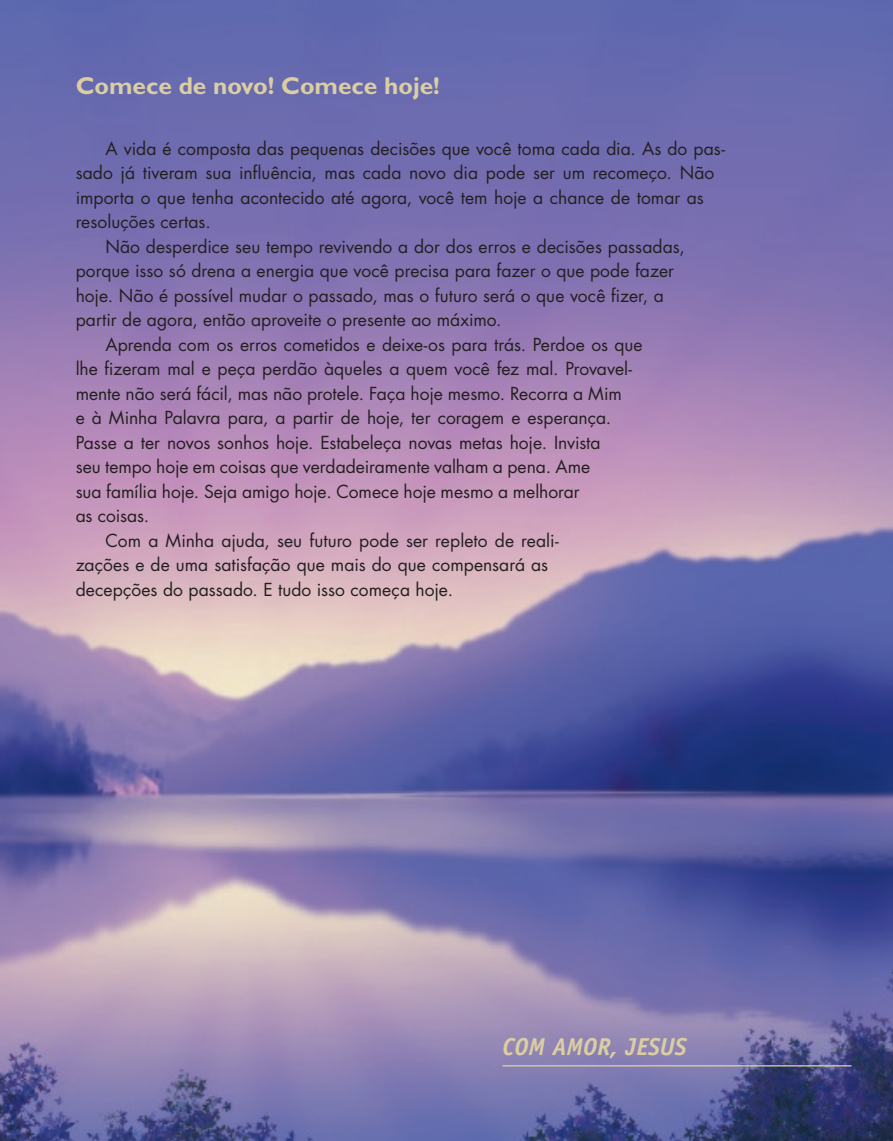
<style>
.page{position:relative;width:893px;height:1141px;background:#fff}
.page>*{position:absolute;margin:0;border:0;box-sizing:border-box;transform-origin:0 0}
.t1{font:700 24.5px "Gill Sans";color:#dccea2}
.t2{font:italic 700 24.5px "Officina Sans";color:#dccea2}
.t3{font:17.5px "Futura";color:#231f20}
</style>
<div class="page">
<img style="left:0;top:0;width:893px;height:1141px">
<hr style="left:503px;top:1065px;width:348px;height:1px;background:#dccea2">
<h1 class="t1" style="left:76px;top:71px;width:366px">Comece de novo! Comece hoje!</h1>
<p class="t3" style="left:105px;top:137px;width:621px">A vida é composta das pequenas decisões que você toma cada dia. As do pas-</p>
<p class="t3" style="left:76px;top:162px;width:640px">sado já tiveram sua influência, mas cada novo dia pode ser um recomeço. Não</p>
<p class="t3" style="left:76px;top:186px;width:630px">importa o que tenha acontecido até agora, você tem hoje a chance de tomar as</p>
<p class="t3" style="left:76px;top:211px;width:137px">resoluções certas.</p>
<p class="t3" style="left:105px;top:235px;width:581px">Não desperdice seu tempo revivendo a dor dos erros e decisões passadas,</p>
<p class="t3" style="left:76px;top:260px;width:600px">porque isso só drena a energia que você precisa para fazer o que pode fazer</p>
<p class="t3" style="left:76px;top:284px;width:590px">hoje. Não é possível mudar o passado, mas o futuro será o que você fizer, a</p>
<p class="t3" style="left:76px;top:309px;width:427px">partir de agora, então aproveite o presente ao máximo.</p>
<p class="t3" style="left:105px;top:333px;width:539px">Aprenda com os erros cometidos e deixe-os para trás. Perdoe os que</p>
<p class="t3" style="left:76px;top:358px;width:558px">lhe fizeram mal e peça perdão àqueles a quem você fez mal. Provavel-</p>
<p class="t3" style="left:76px;top:382px;width:548px">mente não será fácil, mas não protele. Faça hoje mesmo. Recorra a Mim</p>
<p class="t3" style="left:76px;top:407px;width:537px">e à Minha Palavra para, a partir de hoje, ter coragem e esperança.</p>
<p class="t3" style="left:76px;top:431px;width:526px">Passe a ter novos sonhos hoje. Estabeleça novas metas hoje. Invista</p>
<p class="t3" style="left:76px;top:456px;width:516px">seu tempo hoje em coisas que verdadeiramente valham a pena. Ame</p>
<p class="t3" style="left:76px;top:480px;width:506px">sua família hoje. Seja amigo hoje. Comece hoje mesmo a melhorar</p>
<p class="t3" style="left:76px;top:505px;width:75px">as coisas.</p>
<p class="t3" style="left:105px;top:529px;width:455px">Com a Minha ajuda, seu futuro pode ser repleto de reali-</p>
<p class="t3" style="left:76px;top:554px;width:474px">zações e de uma satisfação que mais do que compensará as</p>
<p class="t3" style="left:76px;top:578px;width:379px">decepções do passado. E tudo isso começa hoje.</p>
<h1 class="t2" style="left:503px;top:1032px;width:186px">COM AMOR, JESUS</h1>
</div>
